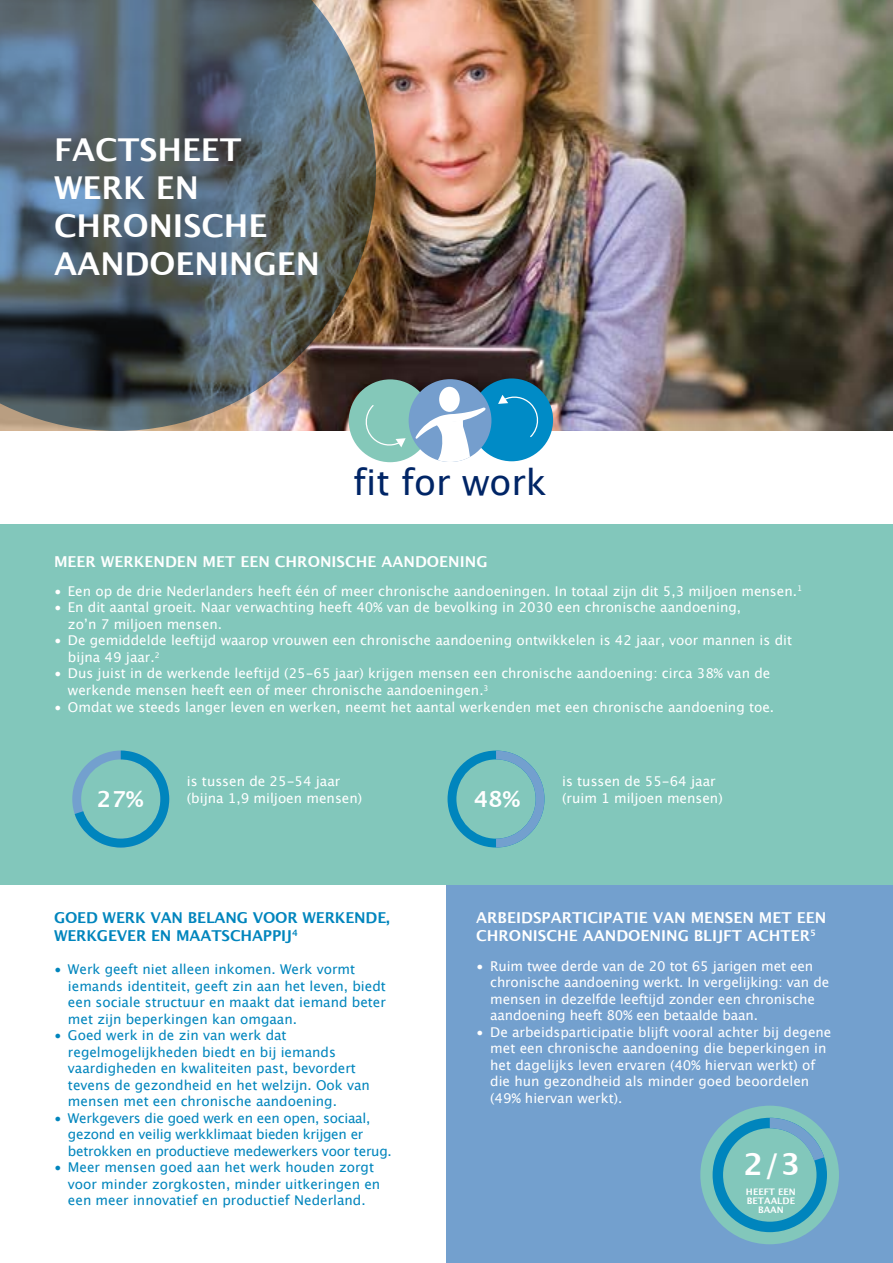
<style>
.page{position:relative;width:893px;height:1263px;background:#fff}
.page>*{position:absolute;margin:0;border:0;box-sizing:border-box;transform-origin:0 0}
.t1{font:35.7px "Lucida Grande";color:#002566}
.t2{font:700 31.5px/37.8px "Lucida Grande";color:#fff}
.t3{font:700 30.15px "Lucida Grande";color:#fff}
.t4{font:700 22.05px "Lucida Grande";color:#fff}
.t5{font:700 15px/18px "Lucida Grande";color:#fff}
.t6{font:700 15px/18px "Lucida Grande";letter-spacing:-.01em;color:#0085bd}
.t7{font:13.5px/16.5px "Lucida Grande";color:#fff}
.t8{font:13.5px/16.5px "Lucida Grande";color:#0085bd}
.t9{font:13.5px/16.5px "Lucida Grande";letter-spacing:-.02em;color:#0085bd}
.t10{font:700 9px/9px "Lucida Grande";color:#fff;text-align:center}
</style>
<div class="page">
<img style="left:376px;top:0;width:517px;height:430px">
<img style="left:0;top:0;width:376px;height:431px">
<div style="left:349px;top:379px;width:83px;height:83px;background:#84c8b9;border-radius:50%"></div>
<div style="left:470px;top:378px;width:83px;height:83px;background:#008bc6;border-radius:50%"></div>
<div style="left:409px;top:379px;width:82px;height:83px;background:#759ecd;border-radius:50%"></div>
<svg style="left:365px;top:405px;width:41px;height:42px"></svg>
<svg style="left:498px;top:395px;width:41px;height:43px"></svg>
<div style="left:439px;top:387px;width:21px;height:25px;background:#fff;border-radius:50%"></div>
<svg style="left:415px;top:407px;width:72px;height:55px"></svg>
<div style="left:446px;top:884px;width:447px;height:379px;background:#73a0ce"></div>
<div style="left:0;top:524px;width:893px;height:360px;background:#82c7bb"></div>
<svg style="left:448px;top:750px;width:96px;height:97px"></svg>
<svg style="left:72px;top:750px;width:97px;height:97px"></svg>
<div style="left:700px;top:1106px;width:139px;height:138px;background:#82c7bb;border-radius:50%"></div>
<svg style="left:713px;top:1118px;width:114px;height:114px"></svg>
<h2 class="t2" style="left:54px;top:131px;width:267px">FACTSHEET<br>WERK EN<br>CHRONISCHE<br>AANDOENINGEN</h2>
<h1 class="t1" style="left:353px;top:462px;width:195px">fit for work</h1>
<p class="t5" style="left:54px;top:552px;width:435px">MEER WERKENDEN MET EEN CHRONISCHE AANDOENING</p>
<p class="t7" style="left:54px;top:583px;width:750px">• Een op de drie Nederlanders heeft één of meer chronische aandoeningen. In totaal zijn dit 5,3 miljoen mensen.<sup>1</sup></p>
<p class="t7" style="left:68px;top:600px;width:675px;text-indent:-14px">• En dit aantal groeit. Naar verwachting heeft 40% van de bevolking in 2030 een chronische aandoening, zo’n 7 miljoen mensen.</p>
<p class="t7" style="left:68px;top:632px;width:726px;text-indent:-14px">• De gemiddelde leeftijd waarop vrouwen een chronische aandoening ontwikkelen is 42 jaar, voor mannen is dit bijna 49 jaar.<sup>2</sup></p>
<p class="t7" style="left:68px;top:666px;width:704px;text-indent:-14px">• Dus juist in de werkende leeftijd (25-65 jaar) krijgen mensen een chronische aandoening: circa 38% van de werkende mensen heeft een of meer chronische aandoeningen.<sup>3</sup></p>
<p class="t7" style="left:54px;top:699px;width:722px">• Omdat we steeds langer leven en werken, neemt het aantal werkenden met een chronische aandoening toe.</p>
<p class="t7" style="left:187px;top:773px;width:155px">is tussen de 25-54 jaar</p>
<h3 class="t4" style="left:97px;top:781px;width:48px">27%</h3>
<p class="t7" style="left:187px;top:790px;width:177px">(bijna 1,9 miljoen mensen)</p>
<p class="t7" style="left:562px;top:773px;width:155px">is tussen de 55-64 jaar</p>
<h3 class="t4" style="left:474px;top:781px;width:48px">48%</h3>
<p class="t7" style="left:562px;top:790px;width:162px">(ruim 1 miljoen mensen)</p>
<p class="t6" style="left:54px;top:909px;width:337px">GOED WERK VAN BELANG VOOR WERKENDE,<br>WERKGEVER EN MAATSCHAPPIJ<sup>4</sup></p>
<p class="t8" style="left:68px;top:961px;width:320px;text-indent:-14px">• Werk geeft niet alleen inkomen. Werk vormt iemands identiteit, geeft zin aan het leven, biedt een sociale structuur en maakt dat iemand beter met zijn beperkingen kan omgaan.</p>
<p class="t8" style="left:68px;top:1027px;width:303px;text-indent:-14px">• Goed werk in de zin van werk dat regelmogelijkheden biedt en bij iemands vaardigheden en kwaliteiten past, bevordert tevens de gezondheid en het welzijn. Ook van mensen met een chronische aandoening.</p>
<p class="t9" style="left:68px;top:1110px;width:325px;text-indent:-14px">• Werkgevers die goed werk en een open, sociaal, gezond en veilig werkklimaat bieden krijgen er betrokken en productieve medewerkers voor terug.</p>
<p class="t8" style="left:68px;top:1159px;width:314px;text-indent:-14px">• Meer mensen goed aan het werk houden zorgt voor minder zorgkosten, minder uitkeringen en een meer innovatief en productief Nederland.</p>
<p class="t5" style="left:476px;top:909px;width:352px">ARBEIDSPARTICIPATIE VAN MENSEN MET EEN<br>CHRONISCHE AANDOENING BLIJFT ACHTER<sup>5</sup></p>
<p class="t7" style="left:490px;top:958px;width:340px;text-indent:-14px">• Ruim twee derde van de 20 tot 65 jarigen met een chronische aandoening werkt. In vergelijking: van de mensen in dezelfde leeftijd zonder een chronische aandoening heeft 80% een betaalde baan.</p>
<p class="t7" style="left:490px;top:1024px;width:343px;text-indent:-14px">• De arbeidsparticipatie blijft vooral achter bij degene met een chronische aandoening die beperkingen in het dagelijks leven ervaren (40% hiervan werkt) of die hun gezondheid als minder goed beoordelen (49% hiervan werkt).</p>
<h3 class="t3" style="left:744px;top:1140px;width:58px">2/3</h3>
<p class="t10" style="left:746px;top:1187px;width:51px">HEEFT EEN<br>BETAALDE<br>BAAN</p>
</div>
